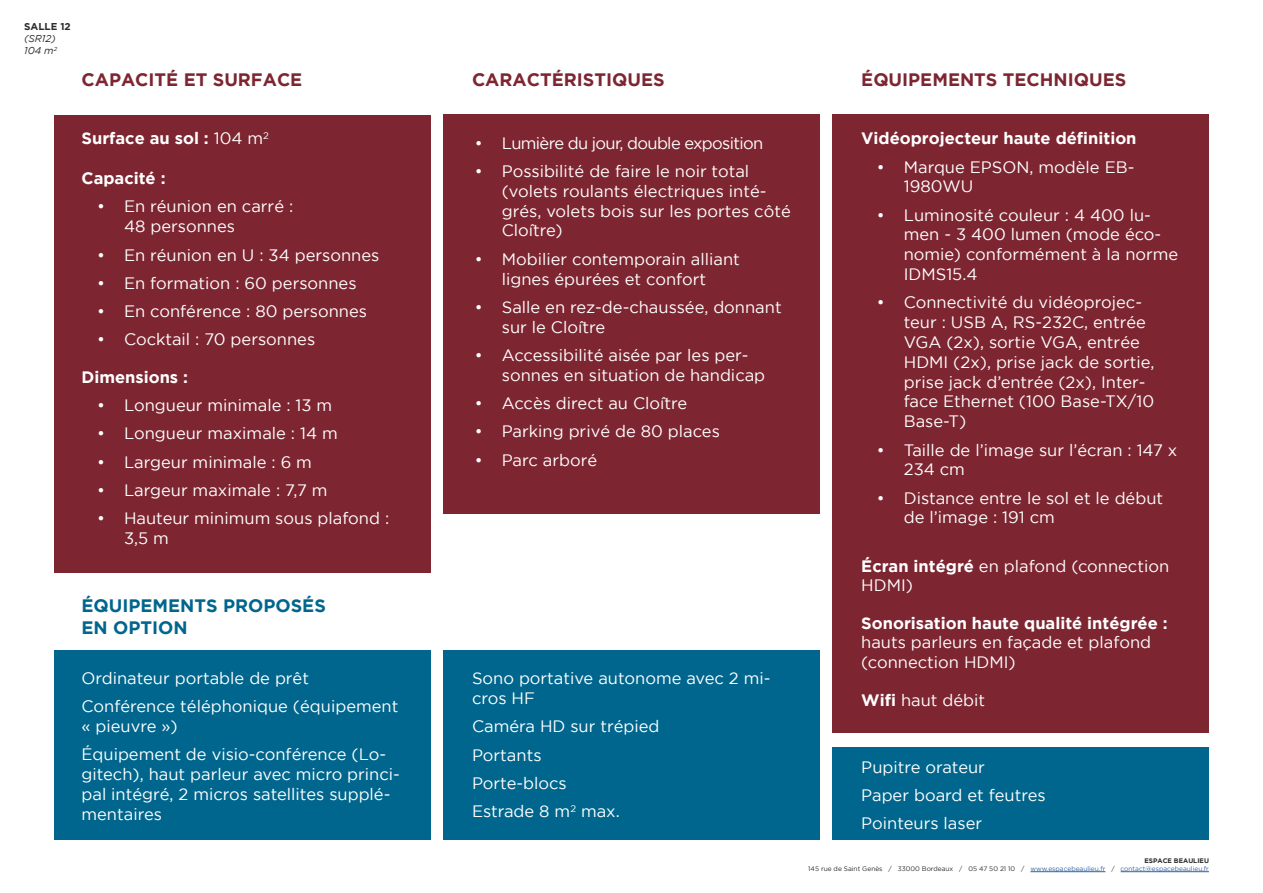
<style>
.page{position:relative;width:1263px;height:893px;background:#fff}
.page>*{position:absolute;margin:0;border:0;box-sizing:border-box;transform-origin:0 0}
.t1{font:700 18px "Gotham";color:#7d2631}
.t2{font:700 18px/21.6px "Gotham";color:#00668d}
.t3{font:16.5px/19.8px "Gotham";color:#fff}
.t4{font:700 16.5px "Gotham";color:#fff}
.t5{font:16.5px "Gotham";letter-spacing:-.04em;color:#fff}
.t6{font:italic 9.9px/12px "Gotham";color:#2b2b2a}
.t7{font:700 9.9px "Gotham";color:#2b2b2a}
.t8{font:6.6px/7.9px "Gotham";color:#31609e;text-align:right}
.s1{font-weight:400}
.s2{font-weight:700}
.s3{font-weight:700;color:#2b2b2a}
.s4{color:#2b2b2a}
</style>
<div class="page">
<div style="left:54px;top:115px;width:376px;height:457px;background:#7d2631"></div>
<div style="left:443px;top:115px;width:377px;height:399px;background:#7d2631"></div>
<div style="left:832px;top:115px;width:377px;height:618px;background:#7d2631"></div>
<div style="left:54px;top:650px;width:376px;height:189px;background:#00668d"></div>
<div style="left:443px;top:650px;width:377px;height:189px;background:#00668d"></div>
<div style="left:832px;top:747px;width:377px;height:92px;background:#00668d"></div>
<hr style="left:1030px;top:871px;width:75px;height:1px;background:#31609e">
<hr style="left:1121px;top:871px;width:88px;height:1px;background:#31609e">
<p class="t7" style="left:24px;top:21px;width:48px">SALLE 12</p>
<p class="t6" style="left:24px;top:32px;width:35px">(SR12)<br>104 m<sup>2</sup></p>
<p class="t1" style="left:81px;top:69px;width:222px">CAPACITÉ ET SURFACE</p>
<p class="t4" style="left:81px;top:129px;width:189px">Surface au sol : <span class="s1">104 m</span><sup>2</sup></p>
<p class="t4" style="left:81px;top:169px;width:86px">Capacité :</p>
<p class="t3" style="left:124px;top:196px;width:171px;text-indent:-27px">• En réunion en carré :<br>48 personnes</p>
<p class="t3" style="left:97px;top:244px;width:284px">• En réunion en U : 34 personnes</p>
<p class="t3" style="left:97px;top:273px;width:261px">• En formation : 60 personnes</p>
<p class="t3" style="left:97px;top:301px;width:272px">• En conférence : 80 personnes</p>
<p class="t3" style="left:97px;top:329px;width:220px">• Cocktail : 70 personnes</p>
<p class="t4" style="left:81px;top:367px;width:108px">Dimensions :</p>
<p class="t3" style="left:97px;top:395px;width:237px">• Longueur minimale : 13 m</p>
<p class="t3" style="left:97px;top:423px;width:242px">• Longueur maximale : 14 m</p>
<p class="t3" style="left:97px;top:452px;width:216px">• Largeur minimale : 6 m</p>
<p class="t3" style="left:97px;top:480px;width:232px">• Largeur maximale : 7,7 m</p>
<p class="t3" style="left:124px;top:508px;width:267px;text-indent:-27px">• Hauteur minimum sous plafond :<br>3,5 m</p>
<p class="t2" style="left:81px;top:595px;width:246px">ÉQUIPEMENTS PROPOSÉS<br>EN OPTION</p>
<p class="t3" style="left:81px;top:663px;width:318px;line-height:28.3px">Ordinateur portable de prêt<br>Conférence téléphonique (équipement</p>
<p class="t3" style="left:81px;top:712px;width:306px;line-height:28.3px">« pieuvre »)<br>Équipement de visio-conférence (Lo-</p>
<p class="t3" style="left:81px;top:764px;width:320px">gitech), haut parleur avec micro princi&shy;pal intégré, 2 micros satellites supplé&shy;mentaires</p>
<p class="t1" style="left:472px;top:69px;width:194px">CARACTÉRISTIQUES</p>
<p class="t5" style="left:475px;top:134px;width:290px">• Lumière du jour, double exposition</p>
<p class="t3" style="left:502px;top:161px;width:290px;text-indent:-27px">• Possibilité de faire le noir total (volets roulants électriques inté&shy;grés, volets bois sur les portes côté<br>Cloître)</p>
<p class="t3" style="left:475px;top:249px;width:267px;text-align:center">• Mobilier contemporain alliant lignes épurées et confort</p>
<p class="t3" style="left:502px;top:297px;width:281px;text-indent:-27px">• Salle en rez-de-chaussée, donnant sur le Cloître</p>
<p class="t3" style="left:502px;top:345px;width:265px;text-indent:-27px">• Accessibilité aisée par les per&shy;sonnes en situation de handicap</p>
<p class="t3" style="left:475px;top:393px;width:214px">• Accès direct au Cloître</p>
<p class="t3" style="left:475px;top:421px;width:247px">• Parking privé de 80 places</p>
<p class="t3" style="left:475px;top:450px;width:124px">• Parc arboré</p>
<p class="t3" style="left:472px;top:668px;width:300px">Sono portative autonome avec 2 mi&shy;cros HF</p>
<p class="t3" style="left:472px;top:712px;width:189px;line-height:28.3px">Caméra HD sur trépied<br>Portants<br>Porte-blocs<br>Estrade 8 m<sup>2</sup> max.</p>
<p class="t1" style="left:861px;top:69px;width:267px">ÉQUIPEMENTS TECHNIQUES</p>
<p class="t4" style="left:861px;top:129px;width:277px">Vidéoprojecteur haute définition</p>
<p class="t3" style="left:904px;top:157px;width:232px;text-indent:-27px">• Marque EPSON, modèle EB-<br>1980WU</p>
<p class="t3" style="left:904px;top:205px;width:276px;text-indent:-27px">• Luminosité couleur : 4 400 lu&shy;men - 3 400 lumen (mode éco&shy;nomie) conformément à la norme<br>IDMS15.4</p>
<p class="t3" style="left:904px;top:292px;width:252px;text-indent:-27px">• Connectivité du vidéoprojec&shy;teur : USB A, RS-232C, entrée<br>VGA (2x), sortie VGA, entrée<br>HDMI (2x), prise jack de sortie, prise jack d’entrée (2x), Inter&shy;face Ethernet (100 Base-TX/10<br>Base-T)</p>
<p class="t3" style="left:904px;top:439px;width:275px;text-indent:-27px">• Taille de l’image sur l’écran : 147 x<br>234 cm</p>
<p class="t3" style="left:904px;top:488px;width:261px;text-indent:-27px">• Distance entre le sol et le début de l’image : 191 cm</p>
<p class="t3" style="left:861px;top:555px;width:309px"><span class="s2">Écran intégré</span> en plafond (connection<br>HDMI)</p>
<p class="t4" style="left:861px;top:613px;width:308px">Sonorisation haute qualité intégrée :</p>
<p class="t3" style="left:861px;top:632px;width:291px">hauts parleurs en façade et plafond (connection HDMI)</p>
<p class="t3" style="left:861px;top:690px;width:125px"><span class="s2">Wifi</span> haut débit</p>
<p class="t3" style="left:861px;top:752px;width:186px;line-height:28.3px">Pupitre orateur<br>Paper board et feutres<br>Pointeurs laser</p>
<p class="t8" style="left:808px;top:856px;width:402px"><span class="s3">ESPACE BEAULIEU<br></span><span class="s4">145 rue de Saint Genès / 33000 Bordeaux / 05 47 50 21 10 /</span> www.espacebeaulieu.fr <span class="s4">/</span> contact@espacebeaulieu.fr</p>
</div>
